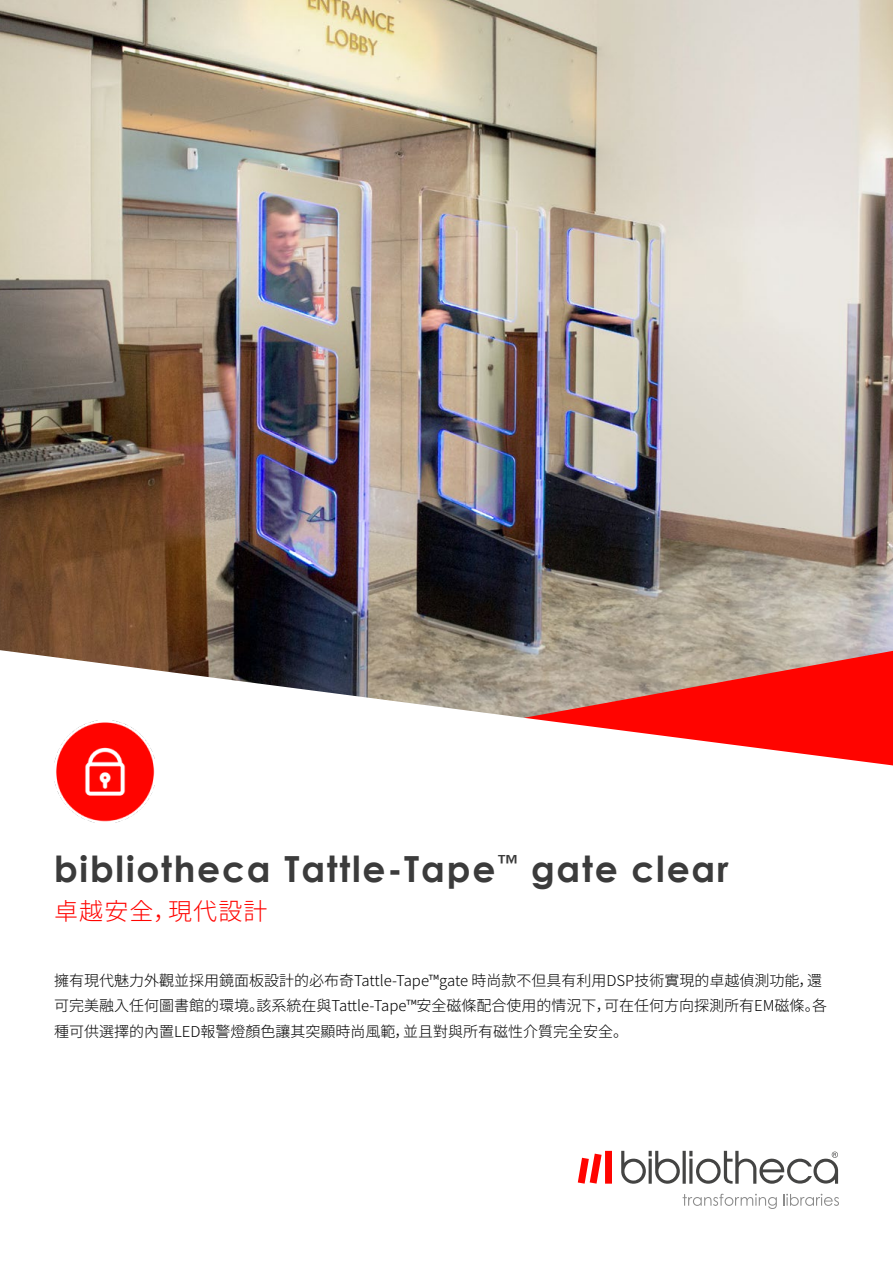
<style>
.page{position:relative;width:893px;height:1263px;background:#fff}
.page>*{position:absolute;margin:0;border:0;box-sizing:border-box;transform-origin:0 0}
.t1{font:700 36px "Century Gothic";letter-spacing:.05em;color:#3b3b3b}
.t2{font:300 24px "Source Han Sans";letter-spacing:.05em;color:#ff0400}
.t3{font:300 15px/25.5px "Source Han Sans";color:#000}
</style>
<div class="page">
<img style="left:0;top:0;width:893px;height:650px">
<svg style="left:0;top:650px;width:893px;height:548px"></svg>
<svg style="left:683px;top:1194px;width:94px;height:15px"></svg>
<svg style="left:783px;top:1194px;width:56px;height:12px"></svg>
<svg style="left:621px;top:1151px;width:59px;height:33px"></svg>
<hr style="left:683px;top:1151px;width:3px;height:33px;background:#444443">
<svg style="left:689px;top:1151px;width:149px;height:33px"></svg>
<svg style="left:578px;top:1151px;width:34px;height:33px"></svg>
<img style="left:54px;top:721px;width:101px;height:101px">
<h1 class="t1" style="left:54px;top:846px;width:676px">bibliotheca Tattle-Tape<sup>™</sup> gate clear</h1>
<h2 class="t2" style="left:54px;top:898px;width:215px">卓越安全，現代設計</h2>
<p class="t3" style="left:54px;top:968px;width:774px">擁有現代魅力外觀並採用鏡面板設計的必布奇Tattle-Tape™gate 時尚款不但具有利用DSP技術實現的卓越偵測功能，還可完美融入任何圖書館的環境。該系統在與Tattle-Tape™安全磁條配合使用的情況下，可在任何方向探測所有EM磁條。各種可供選擇的內置LED報警燈顏色讓其突顯時尚風範，並且對與所有磁性介質完全安全。</p>
</div>
